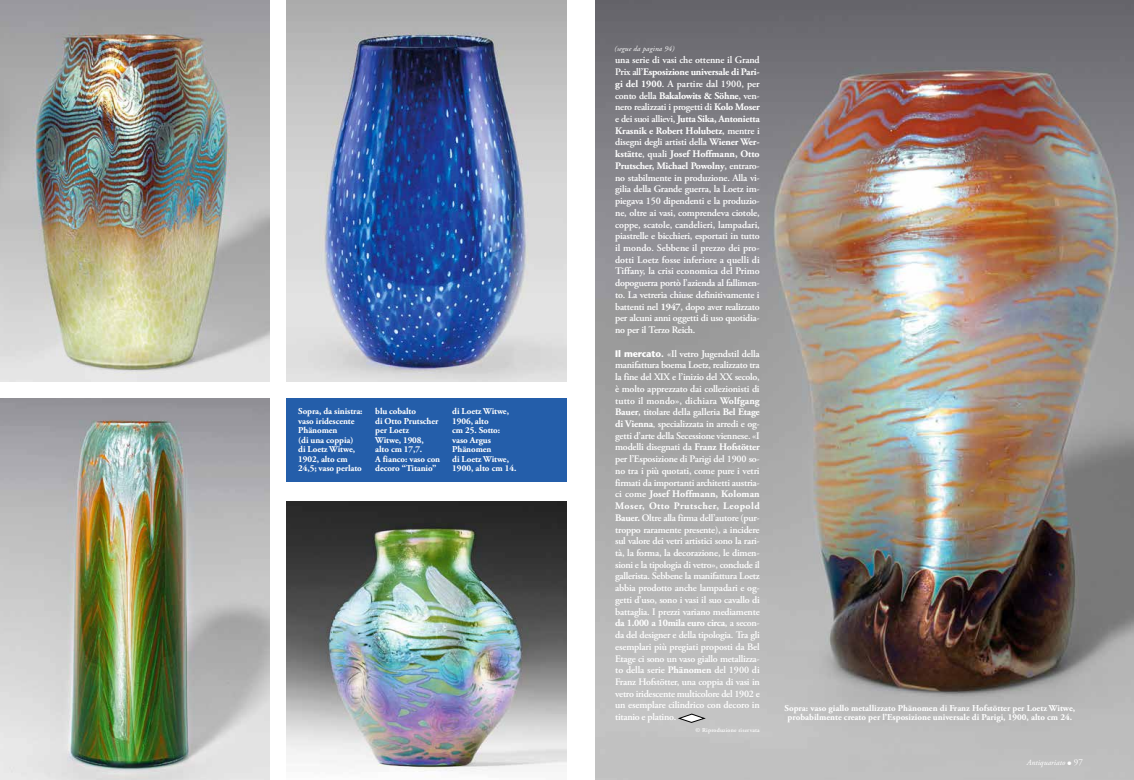
<style>
.page{position:relative;width:1134px;height:780px;background:#fff}
.page>*{position:absolute;margin:0;border:0;box-sizing:border-box;transform-origin:0 0}
.t1{font:600 10px/11.7px "Adobe Garamond Pro";letter-spacing:-.025em;color:#fff;text-align:justify}
.t2{font:700 9px/9.5px "Adobe Garamond Pro";letter-spacing:-.01em;color:#fff}
.t3{font:italic 8px "Adobe Garamond Pro";color:#fff}
.t4{font:italic 7.5px "Adobe Garamond Pro";letter-spacing:.02em;color:#fff}
.t5{font:600 6px "Adobe Garamond Pro";letter-spacing:.03em;color:#fff}
.s1{font-weight:700}
.s2{font-family:"Stone Sans Std";font-weight:700;font-size:9.5px}
.s3{font-weight:400}
.s4{font-style:normal;font-size:9px}
</style>
<div class="page">
<img style="left:0;top:398px;width:270px;height:382px">
<img style="left:0;top:0;width:270px;height:381px">
<img style="left:287px;top:0;width:280px;height:381px">
<img style="left:287px;top:501px;width:280px;height:271px">
<img style="left:595px;top:0;width:539px;height:780px">
<div style="left:287px;top:398px;width:280px;height:84px;background:#245eaa"></div>
<svg style="left:679px;top:713px;width:26px;height:9px"></svg>
<p class="t2" style="left:298px;top:406px;width:66px">Sopra, da sinistra: vaso iridescente<br>Phänomen<br>(di una coppia) di Loetz Witwe,<br>1902, alto cm<br>24,5; vaso perlato</p>
<p class="t2" style="left:375px;top:406px;width:66px">blu cobalto<br>di Otto Prutscher per Loetz<br>Witwe, 1908,<br>alto cm 17,7.<br>A fianco: vaso con decoro “Titanio”</p>
<p class="t2" style="left:452px;top:406px;width:66px">di Loetz Witwe,<br>1906, alto<br>cm 25. Sotto: vaso Argus<br>Phänomen<br>di Loetz Witwe,<br>1900, alto cm 14.</p>
<p class="t4" style="left:614px;top:44px;width:62px">(segue da pagina 94)</p>
<p class="t1" style="left:615px;top:54px;width:146px">una serie di vasi che ottenne il Grand Prix all’<span class="s1">Esposizione universale di Pari&shy;gi del 1900</span>. A partire dal 1900, per conto della <span class="s1">Bakalowits &amp; Söhne</span>, ven&shy;nero realizzati i progetti di <span class="s1">Kolo Moser </span>e dei suoi allievi, <span class="s1">Jutta Sika, Antonietta Krasnik e Robert Holubetz</span>, mentre i disegni degli artisti della <span class="s1">Wiener Wer&shy;kstätte</span>, quali <span class="s1">Josef Hoffmann, Otto Prutscher, Michael Powolny</span>, entraro&shy;no stabilmente in produzione. Alla vi&shy;gilia della Grande guerra, la Loetz im&shy;piegava 150 dipendenti e la produzio&shy;ne, oltre ai vasi, comprendeva ciotole, coppe, scatole, candelieri, lampadari, piastrelle e bicchieri, esportati in tutto il mondo. Sebbene il prezzo dei pro&shy;dotti Loetz fosse inferiore a quelli di Tiffany, la crisi economica del Primo dopoguerra portò l’azienda al fallimen&shy;to. La vetreria chiuse definitivamente i battenti nel <span class="s1">1947</span>, dopo aver realizzato per alcuni anni oggetti di uso quotidia&shy;no per il Terzo Reich.</p>
<p class="t1" style="left:615px;top:347px;width:146px"><span class="s2">Il mercato.</span> «Il vetro Jugendstil della manifattura boema Loetz, realizzato tra la fine del XIX e l’inizio del XX secolo, è molto apprezzato dai collezionisti di tutto il mondo», dichiara <span class="s1">Wolfgang Bauer</span>, titolare della galleria <span class="s1">Bel Etage di Vienna</span><span class="s3">,</span> specializzata in arredi e og&shy;getti d’arte della Secessione viennese. «I modelli disegnati da <span class="s1">Franz Hofstötter </span>per l’Esposizione di Parigi del 1900 so&shy;no tra i più quotati, come pure i vetri firmati da importanti architetti austria&shy;ci come <span class="s1">Josef Hoffmann, Koloman Moser, Otto Prutscher, Leopold Bauer.</span> Oltre alla firma dell’autore (pur&shy;troppo raramente presente), a incidere sul valore dei vetri artistici sono la rari&shy;tà, la forma, la decorazione, le dimen&shy;sioni e la tipologia di vetro», conclude il gallerista. Sebbene la manifattura Loetz abbia prodotto anche lampadari e og&shy;getti d’uso, sono i vasi il suo cavallo di battaglia. I prezzi variano mediamente <span class="s1">da 1.000 a 10mila euro circa</span>, a secon&shy;da del designer e della tipologia. Tra gli esemplari più pregiati proposti da Bel Etage ci sono un vaso giallo metallizza&shy;to della serie <span class="s1">Phänomen</span> del 1900 di Franz Hofstötter, una coppia di vasi in vetro iridescente multicolore del 1902 e un esemplare cilindrico con decoro in titanio e platino.</p>
<p class="t5" style="left:695px;top:726px;width:66px">© Riproduzione riservata</p>
<p class="t2" style="left:785px;top:703px;width:292px;text-align:center">Sopra: vaso giallo metallizzato Phänomen di Franz Hofstötter per Loetz Witwe, probabilmente creato per l’Esposizione universale di Parigi, 1900, alto cm 24.</p>
<p class="t3" style="left:1027px;top:757px;width:58px">Antiquariato ● <span class="s4">97</span></p>
</div>
